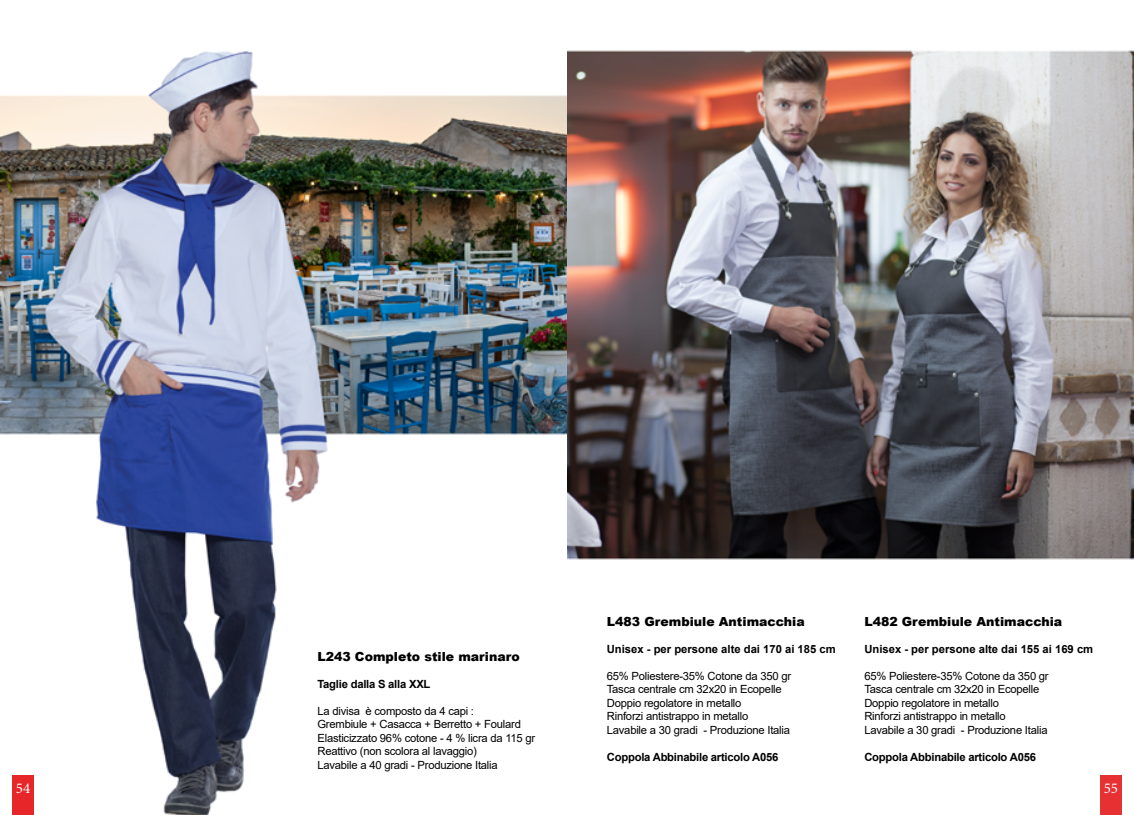
<style>
.page{position:relative;width:1134px;height:815px;background:#fff}
.page>*{position:absolute;margin:0;border:0;box-sizing:border-box;transform-origin:0 0}
.t1{font:15px "Minion Pro";color:#fff}
.t2{font:900 12.5px "Arial";color:#000}
.t3{font:11.25px/13.5px "Arial";letter-spacing:-.02em;color:#000}
.t4{font:700 11.25px "Arial";letter-spacing:-.02em;color:#000}
.t5{font:700 11.25px "Arial";color:#000}
</style>
<div class="page">
<img style="left:0;top:50px;width:568px;height:765px">
<img style="left:568px;top:50px;width:566px;height:731px">
<div style="left:1100px;top:775px;width:21px;height:40px;background:#e73032"></div>
<div style="left:12px;top:775px;width:22px;height:40px;background:#e62629"></div>
<p class="t2" style="left:317px;top:647px;width:204px">L243 Completo stile marinaro</p>
<p class="t4" style="left:317px;top:676px;width:115px">Taglie dalla S alla XXL</p>
<p class="t3" style="left:317px;top:704px;width:219px">La divisa è composto da 4 capi :<br>Grembiule + Casacca + Berretto + Foulard Elasticizzato 96% cotone - 4 % licra da 115 gr Reattivo (non scolora al lavaggio)<br>Lavabile a 40 gradi - Produzione Italia</p>
<p class="t2" style="left:607px;top:612px;width:199px">L483 Grembiule Antimacchia</p>
<p class="t5" style="left:607px;top:641px;width:230px">Unisex - per persone alte dai 170 ai 185 cm</p>
<p class="t3" style="left:607px;top:669px;width:186px">65% Poliestere-35% Cotone da 350 gr Tasca centrale cm 32x20 in Ecopelle Doppio regolatore in metallo<br>Rinforzi antistrappo in metallo Lavabile a 30 gradi - Produzione Italia</p>
<p class="t4" style="left:607px;top:749px;width:173px">Coppola Abbinabile articolo A056</p>
<p class="t2" style="left:864px;top:612px;width:199px">L482 Grembiule Antimacchia</p>
<p class="t5" style="left:864px;top:641px;width:230px">Unisex - per persone alte dai 155 ai 169 cm</p>
<p class="t3" style="left:864px;top:669px;width:186px">65% Poliestere-35% Cotone da 350 gr Tasca centrale cm 32x20 in Ecopelle Doppio regolatore in metallo<br>Rinforzi antistrappo in metallo Lavabile a 30 gradi - Produzione Italia</p>
<p class="t4" style="left:864px;top:749px;width:173px">Coppola Abbinabile articolo A056</p>
<h1 class="t1" style="left:16px;top:778px;width:16px">54</h1>
<h1 class="t1" style="left:1104px;top:778px;width:16px">55</h1>
</div>
